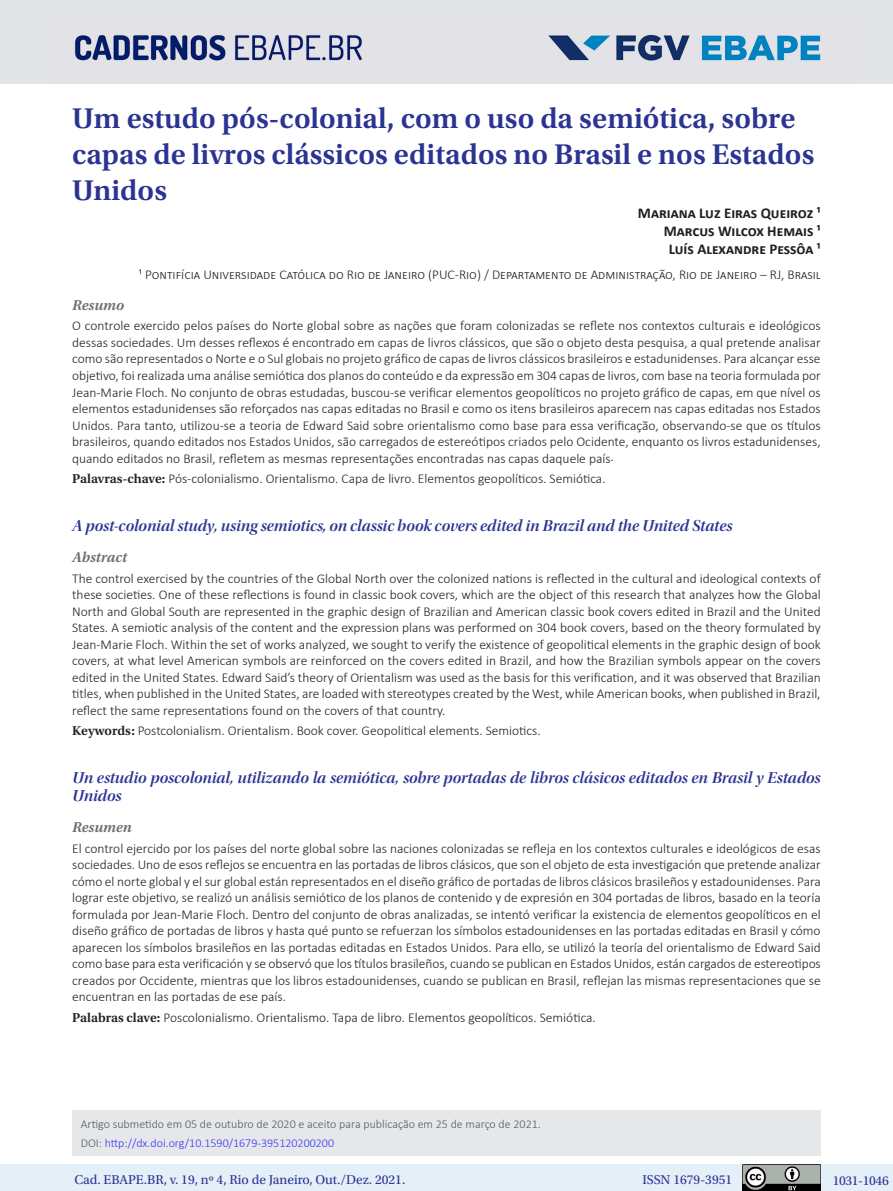
<style>
.page{position:relative;width:893px;height:1191px;background:#fff}
.page>*{position:absolute;margin:0;border:0;box-sizing:border-box;transform-origin:0 0}
._01_título_PT{font:600 30px/36px "Utopia Std";color:#2b3393}
._03_3_1_título_IN{font:16.5px/18px "Utopia Std Semibold Disp It";color:#2b3393}
._02_autores{font:700 15px "Calibri";color:#231f20}
._03_0_titulo_resumo{font:italic 600 15px "Utopia Std";color:#6c6d70}
._03_1_1_resumo_PT{font:300 13.5px/16.5px "Calibri";color:#231f20;text-align:justify}
._03_3_2_resumo_IN{font:300 13.5px/16.5px "Calibri";color:#231f20;text-align:justify}
._03_1_2_palavras-cha{font:300 13.5px "Calibri";color:#231f20}
._02_autores_-_tit{font:300 13.5px "Calibri";color:#231f20}
.t1{font:13.5px "Utopia Std";color:#2b3393}
.t2{font:13.5px "Utopia Std";letter-spacing:-.03em;color:#2b3393}
._06_3_nota_de_rodape{font:300 12px "Calibri";color:#57585a}
._06_3_nota_de_rodape-2{font:300 12px "Calibri";color:#33f}
.s1{font-family:"Utopia Std";font-weight:600}
.s2{color:#57585a}
</style>
<div class="page">
<div style="left:0;top:1164px;width:893px;height:27px;background:#e4eff8"></div>
<img style="left:743px;top:1164px;width:78px;height:27px">
<div style="left:0;top:0;width:893px;height:84px;background:#e3e4e8"></div>
<img style="left:74px;top:34px;width:747px;height:27px">
<div style="left:72px;top:1110px;width:749px;height:45px;background:#e6e7e9"></div>
<p class="_01_título_PT" style="left:72px;top:101px;width:744px">Um estudo pós-colonial, com o uso da semiótica, sobre capas de livros clássicos editados no Brasil e nos Estados<br>Unidos</p>
<p class="_02_autores" style="left:638px;top:203px;width:184px">Mariana Luz Eiras Queiroz ¹</p>
<p class="_02_autores" style="left:664px;top:221px;width:159px">Marcus Wilcox Hemais ¹</p>
<p class="_02_autores" style="left:669px;top:239px;width:153px">Luís Alexandre Pessôa ¹</p>
<p class="_02_autores_-_tit" style="left:139px;top:266px;width:683px">¹ Pontifícia Universidade Católica do Rio de Janeiro (PUC-Rio) / Departamento de Administração, Rio de Janeiro – RJ, Brasil</p>
<p class="_03_0_titulo_resumo" style="left:72px;top:296px;width:53px">Resumo</p>
<p class="_03_1_1_resumo_PT" style="left:72px;top:317px;width:750px">O controle exercido pelos países do Norte global sobre as nações que foram colonizadas se reflete nos contextos culturais e ideológicos dessas sociedades. Um desses reflexos é encontrado em capas de livros clássicos, que são o objeto desta pesquisa, a qual pretende analisar como são representados o Norte e o Sul globais no projeto gráfico de capas de livros clássicos brasileiros e estadunidenses. Para alcançar esse objetivo, foi realizada uma análise semiótica dos planos do conteúdo e da expressão em 304 capas de livros, com base na teoria formulada por Jean-Marie Floch. No conjunto de obras estudadas, buscou-se verificar elementos geopolíticos no projeto gráfico de capas, em que nível os elementos estadunidenses são reforçados nas capas editadas no Brasil e como os itens brasileiros aparecem nas capas editadas nos Estados Unidos. Para tanto, utilizou-se a teoria de Edward Said sobre orientalismo como base para essa verificação, observando-se que os títulos brasileiros, quando editados nos Estados Unidos, são carregados de estereótipos criados pelo Ocidente, enquanto os livros estadunidenses, quando editados no Brasil, refletem as mesmas representações encontradas nas capas daquele país.</p>
<p class="_03_1_2_palavras-cha" style="left:72px;top:470px;width:535px"><span class="s1">Palavras-chave:</span> Pós-colonialismo. Orientalismo. Capa de livro. Elementos geopolíticos. Semiótica.</p>
<p class="_03_3_1_título_IN" style="left:72px;top:517px;width:662px">A post-colonial study, using semiotics, on classic book covers edited in Brazil and the United States</p>
<p class="_03_0_titulo_resumo" style="left:72px;top:548px;width:57px">Abstract</p>
<p class="_03_3_2_resumo_IN" style="left:72px;top:570px;width:750px">The control exercised by the countries of the Global North over the colonized nations is reflected in the cultural and ideological contexts of these societies. One of these reflections is found in classic book covers, which are the object of this research that analyzes how the Global North and Global South are represented in the graphic design of Brazilian and American classic book covers edited in Brazil and the United States. A semiotic analysis of the content and the expression plans was performed on 304 book covers, based on the theory formulated by Jean-Marie Floch. Within the set of works analyzed, we sought to verify the existence of geopolitical elements in the graphic design of book covers, at what level American symbols are reinforced on the covers edited in Brazil, and how the Brazilian symbols appear on the covers edited in the United States. Edward Said’s theory of Orientalism was used as the basis for this verification, and it was observed that Brazilian titles, when published in the United States, are loaded with stereotypes created by the West, while American books, when published in Brazil, reflect the same representations found on the covers of that country.</p>
<p class="_03_1_2_palavras-cha" style="left:72px;top:722px;width:470px"><span class="s1">Keywords:</span> Postcolonialism. Orientalism. Book cover. Geopolitical elements. Semiotics.</p>
<p class="_03_3_1_título_IN" style="left:72px;top:769px;width:750px">Un estudio poscolonial, utilizando la semiótica, sobre portadas de libros clásicos editados en Brasil y Estados<br>Unidos</p>
<p class="_03_0_titulo_resumo" style="left:72px;top:818px;width:61px">Resumen</p>
<p class="_03_1_1_resumo_PT" style="left:72px;top:840px;width:750px">El control ejercido por los países del norte global sobre las naciones colonizadas se refleja en los contextos culturales e ideológicos de esas sociedades. Uno de esos reflejos se encuentra en las portadas de libros clásicos, que son el objeto de esta investigación que pretende analizar cómo el norte global y el sur global están representados en el diseño gráfico de portadas de libros clásicos brasileños y estadounidenses. Para lograr este objetivo, se realizó un análisis semiótico de los planos de contenido y de expresión en 304 portadas de libros, basado en la teoría formulada por Jean-Marie Floch. Dentro del conjunto de obras analizadas, se intentó verificar la existencia de elementos geopolíticos en el diseño gráfico de portadas de libros y hasta qué punto se refuerzan los símbolos estadounidenses en las portadas editadas en Brasil y cómo aparecen los símbolos brasileños en las portadas editadas en Estados Unidos. Para ello, se utilizó la teoría del orientalismo de Edward Said como base para esta verificación y se observó que los títulos brasileños, cuando se publican en Estados Unidos, están cargados de estereotipos creados por Occidente, mientras que los libros estadounidenses, cuando se publican en Brasil, reflejan las mismas representaciones que se encuentran en las portadas de ese país.</p>
<p class="_03_1_2_palavras-cha" style="left:72px;top:1009px;width:525px"><span class="s1">Palabras clave:</span> Poscolonialismo. Orientalismo. Tapa de libro. Elementos geopolíticos. Semiótica.</p>
<p class="_06_3_nota_de_rodape" style="left:81px;top:1116px;width:461px">Artigo submetido em 05 de outubro de 2020 e aceito para publicação em 25 de março de 2021.</p>
<p class="_06_3_nota_de_rodape-2" style="left:81px;top:1135px;width:255px"><span class="s2">DOI:</span> http://dx.doi.org/10.1590/1679-395120200200</p>
<p class="t1" style="left:74px;top:1172px;width:333px">Cad. EBAPE.BR, v. 19, nº 4, Rio de Janeiro, Out./Dez. 2021.</p>
<p class="t1" style="left:642px;top:1172px;width:91px">ISSN 1679-3951</p>
<p class="t2" style="left:833px;top:1173px;width:57px">1031-1046</p>
</div>
